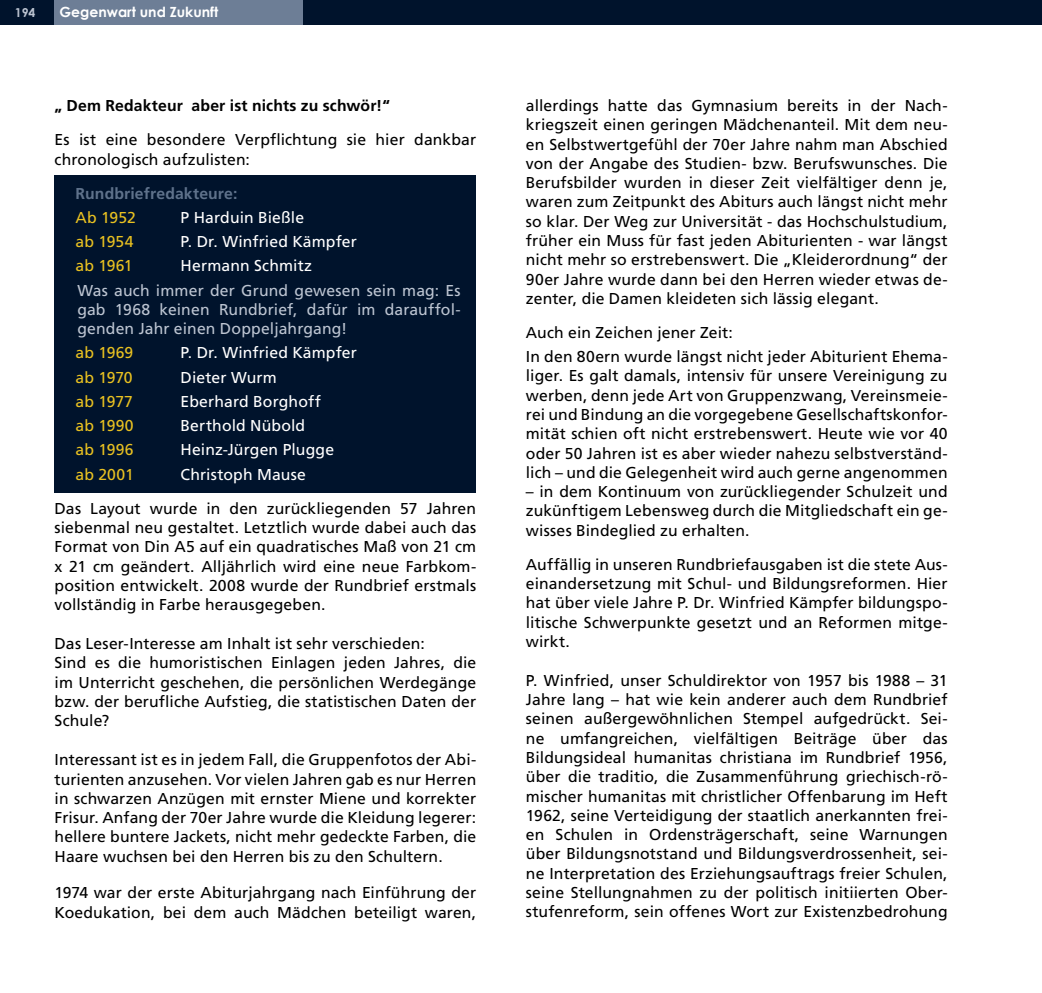
<style>
.page{position:relative;width:1042px;height:993px;background:#fff}
.page>*{position:absolute;margin:0;border:0;box-sizing:border-box;transform-origin:0 0}
.t1{font:15.75px/19.2px "Frutiger LT Std";letter-spacing:.01em;color:#000;text-align:justify}
.t2{font:15.75px "Frutiger LT Std";letter-spacing:.005em;color:#fff}
.t3{font:15.75px/19.2px "Frutiger LT Std";letter-spacing:.005em;color:#bcc4d1;text-align:justify}
.t4{font:15.75px "Frutiger LT Std";letter-spacing:.005em;color:#e9c121}
.t5{font:700 15.75px "Frutiger LT Std";letter-spacing:.01em;color:#000}
.t6{font:700 15.75px "Frutiger LT Std";letter-spacing:.005em;color:#5f728b}
.t7{font:700 14px "Century Gothic";color:#fff}
.t8{font:700 12.25px "Century Gothic";color:#bcc4d1}
</style>
<div class="page">
<div style="left:0;top:0;width:1042px;height:25px;background:#00132c"></div>
<div style="left:55px;top:0;width:248px;height:25px;background:#6d7e96"></div>
<div style="left:55px;top:175px;width:421px;height:317px;background:#00132c"></div>
<p class="t8" style="left:15px;top:4px;width:22px">194</p>
<p class="t7" style="left:60px;top:2px;width:160px">Gegenwart und Zukunft</p>
<p class="t5" style="left:55px;top:96px;width:337px">„ Dem Redakteur aber ist nichts zu schwör!“</p>
<p class="t1" style="left:55px;top:130px;width:423px">Es ist eine besondere Verpflichtung sie hier dankbar chronologisch aufzulisten:</p>
<p class="t6" style="left:76px;top:184px;width:163px">Rundbriefredakteure:</p>
<p class="t4" style="left:76px;top:208px;width:62px">Ab 1952</p>
<p class="t2" style="left:181px;top:208px;width:125px">P Harduin Bießle</p>
<p class="t4" style="left:76px;top:232px;width:59px">ab 1954</p>
<p class="t2" style="left:181px;top:232px;width:178px">P. Dr. Winfried Kämpfer</p>
<p class="t4" style="left:76px;top:256px;width:59px">ab 1961</p>
<p class="t2" style="left:181px;top:256px;width:133px">Hermann Schmitz</p>
<p class="t3" style="left:77px;top:280px;width:385px">Was auch immer der Grund gewesen sein mag: Es gab 1968 keinen Rundbrief, dafür im darauffol&shy;genden Jahr einen Doppeljahrgang!</p>
<p class="t4" style="left:76px;top:343px;width:59px">ab 1969</p>
<p class="t2" style="left:181px;top:343px;width:178px">P. Dr. Winfried Kämpfer</p>
<p class="t4" style="left:76px;top:368px;width:59px">ab 1970</p>
<p class="t2" style="left:181px;top:368px;width:98px">Dieter Wurm</p>
<p class="t4" style="left:76px;top:392px;width:59px">ab 1977</p>
<p class="t2" style="left:181px;top:392px;width:142px">Eberhard Borghoff</p>
<p class="t4" style="left:76px;top:416px;width:60px">ab 1990</p>
<p class="t2" style="left:181px;top:416px;width:126px">Berthold Nübold</p>
<p class="t4" style="left:76px;top:440px;width:60px">ab 1996</p>
<p class="t2" style="left:181px;top:440px;width:155px">Heinz-Jürgen Plugge</p>
<p class="t4" style="left:76px;top:464px;width:60px">ab 2001</p>
<p class="t2" style="left:181px;top:464px;width:127px">Christoph Mause</p>
<p class="t1" style="left:55px;top:498px;width:423px">Das Layout wurde in den zurückliegenden 57 Jahren siebenmal neu gestaltet. Letztlich wurde dabei auch das Format von Din A5 auf ein quadratisches Maß von 21 cm x 21 cm geändert. Alljährlich wird eine neue Farbkom&shy;position entwickelt. 2008 wurde der Rundbrief erstmals vollständig in Farbe herausgegeben.</p>
<p class="t1" style="left:55px;top:634px;width:423px;text-align:left">Das Leser-Interesse am Inhalt ist sehr verschieden:<br>Sind es die humoristischen Einlagen jeden Jahres, die im Unterricht geschehen, die persönlichen Werdegänge bzw. der berufliche Aufstieg, die statistischen Daten der Schule?</p>
<p class="t1" style="left:55px;top:750px;width:423px">Interessant ist es in jedem Fall, die Gruppenfotos der Abi&shy;turienten anzusehen. Vor vielen Jahren gab es nur Herren in schwarzen Anzügen mit ernster Miene und korrekter Frisur. Anfang der 70er Jahre wurde die Kleidung legerer: hellere buntere Jackets, nicht mehr gedeckte Farben, die Haare wuchsen bei den Herren bis zu den Schultern.</p>
<p class="t1" style="left:55px;top:883px;width:423px">1974 war der erste Abiturjahrgang nach Einführung der<br>Koedukation, bei dem auch Mädchen beteiligt waren,</p>
<p class="t1" style="left:526px;top:96px;width:423px">allerdings hatte das Gymnasium bereits in der Nach&shy;kriegszeit einen geringen Mädchenanteil. Mit dem neu&shy;en Selbstwertgefühl der 70er Jahre nahm man Abschied von der Angabe des Studien- bzw. Berufswunsches. Die Berufsbilder wurden in dieser Zeit vielfältiger denn je, waren zum Zeitpunkt des Abiturs auch längst nicht mehr so klar. Der Weg zur Universität - das Hochschulstudium, früher ein Muss für fast jeden Abiturienten - war längst nicht mehr so erstrebenswert. Die „Kleiderordnung“ der 90er Jahre wurde dann bei den Herren wieder etwas de&shy;zenter, die Damen kleideten sich lässig elegant.</p>
<p class="t1" style="left:526px;top:320px;width:423px;line-height:24.2px">Auch ein Zeichen jener Zeit:<br>In den 80ern wurde längst nicht jeder Abiturient Ehema-</p>
<p class="t1" style="left:526px;top:366px;width:423px">liger. Es galt damals, intensiv für unsere Vereinigung zu werben, denn jede Art von Gruppenzwang, Vereinsmeie&shy;rei und Bindung an die vorgegebene Gesellschaftskonfor&shy;mität schien oft nicht erstrebenswert. Heute wie vor 40 oder 50 Jahren ist es aber wieder nahezu selbstverständ&shy;lich – und die Gelegenheit wird auch gerne angenommen</p>
<p class="t1" style="left:526px;top:482px;width:423px">– in dem Kontinuum von zurückliegender Schulzeit und zukünftigem Lebensweg durch die Mitgliedschaft ein ge&shy;wisses Bindeglied zu erhalten.</p>
<p class="t1" style="left:526px;top:554px;width:423px">Auffällig in unseren Rundbriefausgaben ist die stete Aus&shy;einandersetzung mit Schul- und Bildungsreformen. Hier hat über viele Jahre P. Dr. Winfried Kämpfer bildungspo&shy;litische Schwerpunkte gesetzt und an Reformen mitge&shy;wirkt.</p>
<p class="t1" style="left:526px;top:670px;width:423px">P. Winfried, unser Schuldirektor von 1957 bis 1988 – 31<br>Jahre lang – hat wie kein anderer auch dem Rundbrief seinen außergewöhnlichen Stempel aufgedrückt. Sei&shy;ne umfangreichen, vielfältigen Beiträge über das Bildungsideal humanitas christiana im Rundbrief 1956, über die traditio, die Zusammenführung griechisch-rö&shy;mischer humanitas mit christlicher Offenbarung im Heft 1962, seine Verteidigung der staatlich anerkannten frei&shy;en Schulen in Ordensträgerschaft, seine Warnungen über Bildungsnotstand und Bildungsverdrossenheit, sei&shy;ne Interpretation des Erziehungsauftrags freier Schulen, seine Stellungnahmen zu der politisch initiierten Ober&shy;stufenreform, sein offenes Wort zur Existenzbedrohung</p>
</div>
